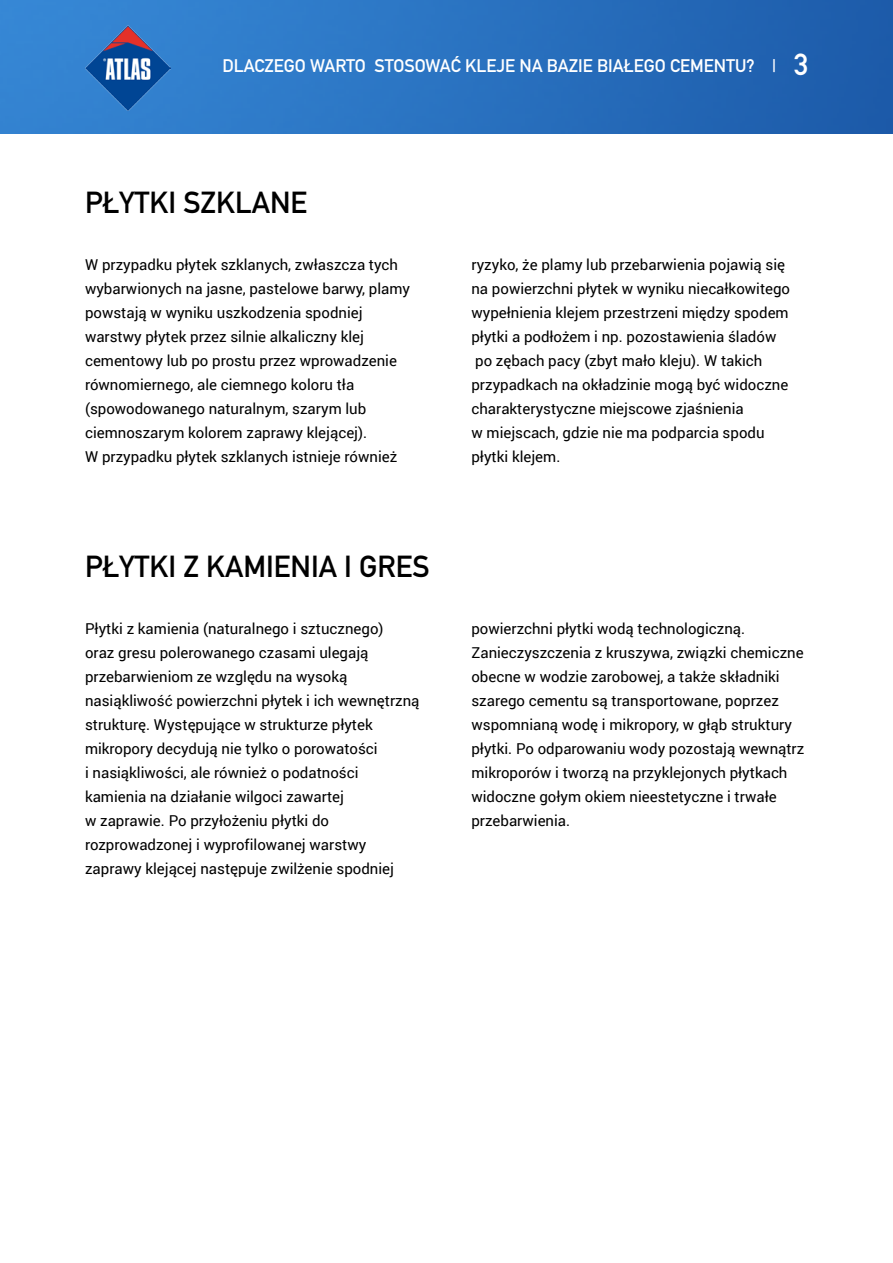
<style>
.page{position:relative;width:893px;height:1263px;background:#fff}
.page>*{position:absolute;margin:0;border:0;box-sizing:border-box;transform-origin:0 0}
.t1{font:700 30px "DIN Alternate";color:#000}
.t2{font:700 18px "DIN Alternate";color:#fff}
.t3{font:15px/24px "Roboto";color:#000}
.s1{font-size:30px}
</style>
<div class="page">
<img style="left:0;top:0;width:893px;height:133px">
<img style="left:85px;top:25px;width:85px;height:86px">
<p class="t2" style="left:223px;top:52px;width:587px">DLACZEGO WARTO STOSOWAĆ KLEJE NA BAZIE BIAŁEGO CEMENTU? | <span class="s1">3</span></p>
<h1 class="t1" style="left:85px;top:180px;width:224px">PŁYTKI SZKLANE</h1>
<p class="t3" style="left:85px;top:252px;width:327px">W przypadku płytek szklanych, zwłaszcza tych wybarwionych na jasne, pastelowe barwy, plamy powstają w wyniku uszkodzenia spodniej warstwy płytek przez silnie alkaliczny klej cementowy lub po prostu przez wprowadzenie równomiernego, ale ciemnego koloru tła (spowodowanego naturalnym, szarym lub ciemnoszarym kolorem zaprawy klejącej).<br>W przypadku płytek szklanych istnieje również</p>
<h1 class="t1" style="left:85px;top:544px;width:346px">PŁYTKI Z KAMIENIA I GRES</h1>
<p class="t3" style="left:471px;top:252px;width:320px">ryzyko, że plamy lub przebarwienia pojawią się na powierzchni płytek w wyniku niecałkowitego wypełnienia klejem przestrzeni między spodem płytki a podłożem i np. pozostawienia śladów po zębach pacy (zbyt mało kleju). W takich przypadkach na okładzinie mogą być widoczne charakterystyczne miejscowe zjaśnienia<br>w miejscach, gdzie nie ma podparcia spodu płytki klejem.</p>
<p class="t3" style="left:85px;top:616px;width:336px">Płytki z kamienia (naturalnego i sztucznego)<br>oraz gresu polerowanego czasami ulegają przebarwieniom ze względu na wysoką nasiąkliwość powierzchni płytek i ich wewnętrzną strukturę. Występujące w strukturze płytek mikropory decydują nie tylko o porowatości<br>i nasiąkliwości, ale również o podatności kamienia na działanie wilgoci zawartej<br>w zaprawie. Po przyłożeniu płytki do rozprowadzonej i wyprofilowanej warstwy zaprawy klejącej następuje zwilżenie spodniej</p>
<p class="t3" style="left:471px;top:616px;width:334px">powierzchni płytki wodą technologiczną.<br>Zanieczyszczenia z kruszywa, związki chemiczne obecne w wodzie zarobowej, a także składniki szarego cementu są transportowane, poprzez wspomnianą wodę i mikropory, w głąb struktury płytki. Po odparowaniu wody pozostają wewnątrz mikroporów i tworzą na przyklejonych płytkach widoczne gołym okiem nieestetyczne i trwałe przebarwienia.</p>
</div>
